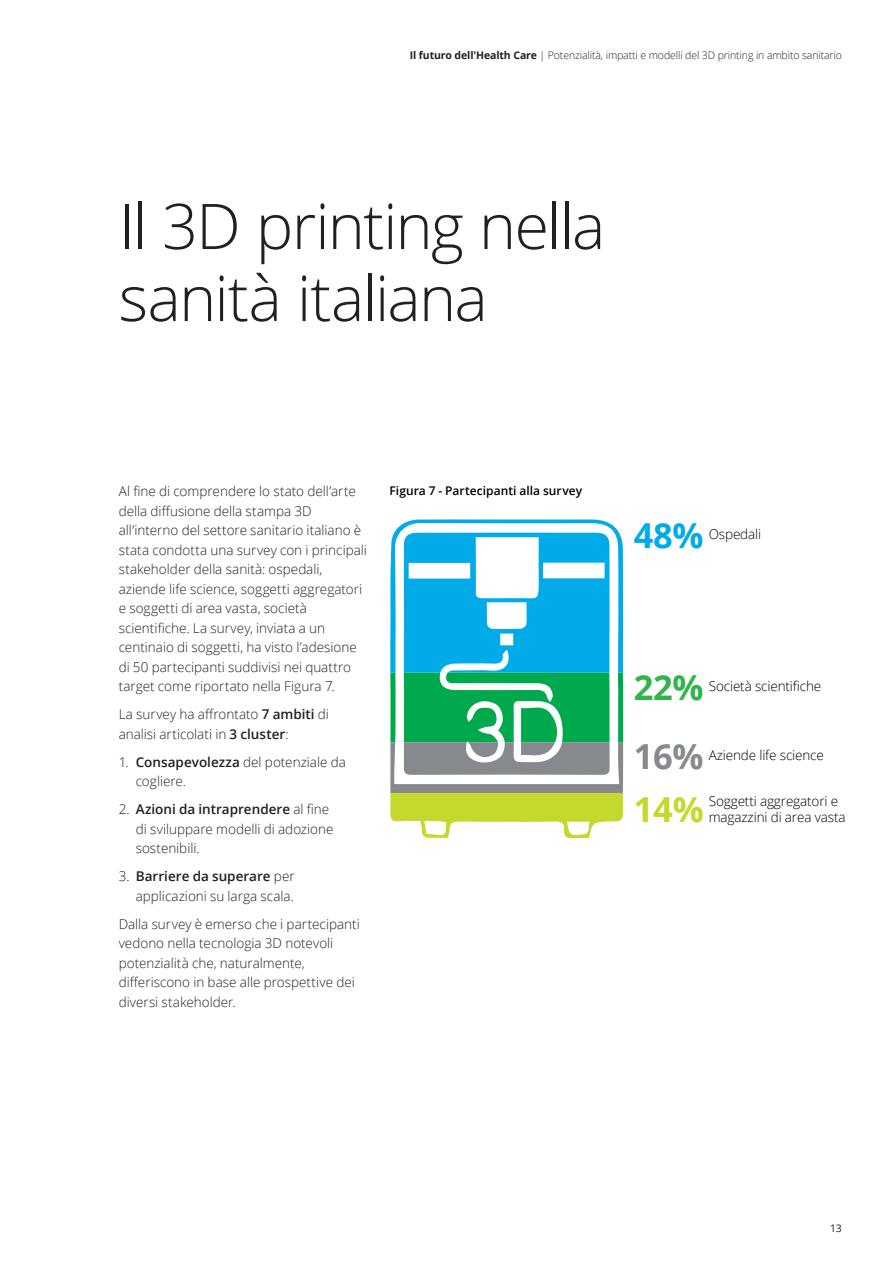
<style>
.page{position:relative;width:893px;height:1263px;background:#fff}
.page>*{position:absolute;margin:0;border:0;box-sizing:border-box;transform-origin:0 0}
.Story_heading_light{font:300 63px/72px "Open Sans";letter-spacing:-.025em;color:#231f20}
.Brochure_title___Rig{font:700 34.5px "Open Sans";color:#c4d82d}
.Brochure_title___Rig-2{font:700 34.5px "Open Sans";color:#868a8e}
.Brochure_title___Rig-3{font:700 34.5px "Open Sans";color:#31b44a}
.Brochure_title___Rig-4{font:700 34.5px "Open Sans";color:#00abe7}
.Body_copy__8_5_12pt{font:300 13.5px/19.5px "Open Sans";color:#231f20}
.Brochure_title___Rig-5{font:300 13.5px/16.2px "Open Sans";letter-spacing:-.01em;color:#010101}
.Body_copy__8_5_12pt-2{font:600 12px "Open Sans";letter-spacing:.005em;color:#010101}
.t1{font:300 10.5px "Open Sans";letter-spacing:-.01em;color:#231f20}
.t2{font:10.5px "Open Sans";color:#231f20}
.s1{font-weight:700}
.s2{font-weight:600}
</style>
<div class="page">
<svg style="left:390px;top:519px;width:233px;height:319px"></svg>
<p class="t1" style="left:410px;top:48px;width:434px"><span class="s1">Il futuro dell'Health Care</span> | Potenzialità, impatti e modelli del 3D printing in ambito sanitario</p>
<p class="Story_heading_light" style="left:119px;top:188px;width:488px">Il 3D printing nella sanità italiana</p>
<p class="Body_copy__8_5_12pt" style="left:119px;top:481px;width:250px">Al fine di comprendere lo stato dell’arte della diffusione della stampa 3D all’interno del settore sanitario italiano è stata condotta una survey con i principali stakeholder della sanità: ospedali, aziende life science, soggetti aggregatori e soggetti di area vasta, società scientifiche. La survey, inviata a un centinaio di soggetti, ha visto l’adesione di 50 partecipanti suddivisi nei quattro target come riportato nella Figura 7.</p>
<p class="Body_copy__8_5_12pt" style="left:119px;top:704px;width:212px">La survey ha affrontato <span class="s2">7 ambiti</span> di analisi articolati in <span class="s2">3 cluster</span>:</p>
<p class="Body_copy__8_5_12pt" style="left:136px;top:752px;width:212px;text-indent:-17px">1. <span class="s2">Consapevolezza</span> del potenziale da cogliere.</p>
<p class="Body_copy__8_5_12pt" style="left:136px;top:799px;width:199px;text-indent:-17px">2. <span class="s2">Azioni da intraprendere</span> al fine di sviluppare modelli di adozione sostenibili.</p>
<p class="Body_copy__8_5_12pt" style="left:119px;top:866px;width:177px;text-align:right">3. <span class="s2">Barriere da superare</span> per applicazioni su larga scala.</p>
<p class="Body_copy__8_5_12pt" style="left:119px;top:914px;width:243px">Dalla survey è emerso che i partecipanti vedono nella tecnologia 3D notevoli potenzialità che, naturalmente, differiscono in base alle prospettive dei diversi stakeholder.</p>
<p class="Body_copy__8_5_12pt-2" style="left:389px;top:482px;width:194px">Figura 7 - Partecipanti alla survey</p>
<p class="Brochure_title___Rig-4" style="left:634px;top:511px;width:71px">48%</p>
<p class="Brochure_title___Rig-5" style="left:709px;top:526px;width:54px">Ospedali</p>
<p class="Brochure_title___Rig-3" style="left:634px;top:663px;width:71px">22%</p>
<p class="Brochure_title___Rig-5" style="left:709px;top:678px;width:114px">Società scientifiche</p>
<p class="Brochure_title___Rig-2" style="left:634px;top:732px;width:71px">16%</p>
<p class="Brochure_title___Rig-5" style="left:709px;top:747px;width:117px">Aziende life science</p>
<p class="Brochure_title___Rig-5" style="left:709px;top:792px;width:138px">Soggetti aggregatori e magazzini di area vasta</p>
<p class="Brochure_title___Rig" style="left:634px;top:785px;width:71px">14%</p>
<p class="t2" style="left:830px;top:1221px;width:13px">13</p>
</div>
